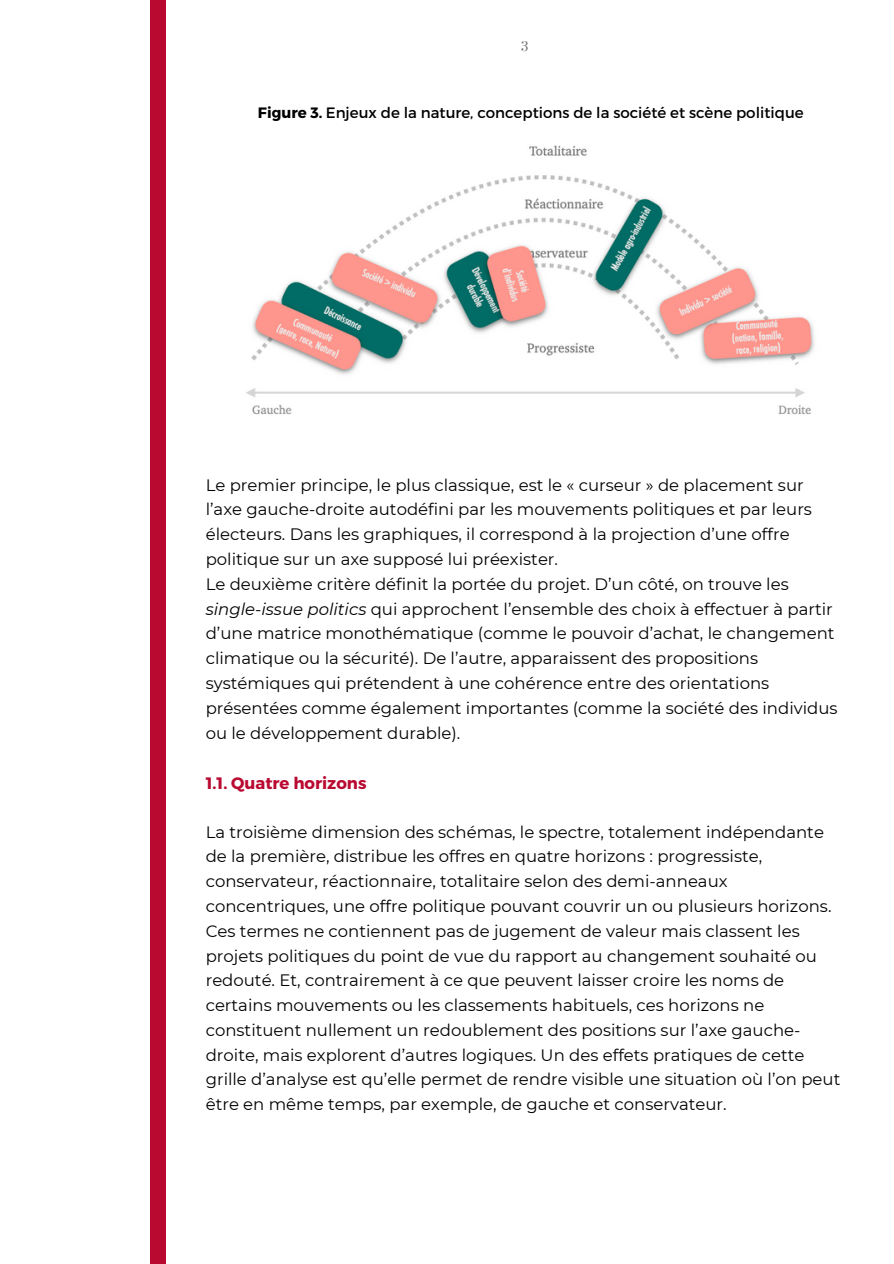
<style>
.page{position:relative;width:894px;height:1264px;background:#fff}
.page>*{position:absolute;margin:0;border:0;box-sizing:border-box;transform-origin:0 0}
.t1{font:16.5px/24.8px "Montserrat";color:#000}
.t2{font:700 16.5px "Montserrat";color:#b90931}
.t3{font:15px "Montserrat";color:#000}
.t4{font:15px "Bodoni FLF";color:#737373}
.s1{font-weight:700}
.s2{font-style:italic}
</style>
<div class="page">
<div style="left:150px;top:0;width:16px;height:1263px;background:#b90931"></div>
<img style="left:246px;top:145px;width:569px;height:270px">
<p class="t4" style="left:520px;top:38px;width:10px">3</p>
<p class="t3" style="left:258px;top:103px;width:547px"><span class="s1">Figure 3.</span> Enjeux de la nature, conceptions de la société et scène politique</p>
<p class="t1" style="left:206px;top:472px;width:633px">Le premier principe, le plus classique, est le « curseur » de placement sur l’axe gauche-droite autodéfini par les mouvements politiques et par leurs électeurs. Dans les graphiques, il correspond à la projection d’une offre politique sur un axe supposé lui préexister.<br>Le deuxième critère définit la portée du projet. D’un côté, on trouve les <span class="s2">single-issue politics</span> qui approchent l’ensemble des choix à effectuer à partir d’une matrice monothématique (comme le pouvoir d’achat, le changement climatique ou la sécurité). De l’autre, apparaissent des propositions systémiques qui prétendent à une cohérence entre des orientations présentées comme également importantes (comme la société des individus ou le développement durable).</p>
<p class="t2" style="left:206px;top:772px;width:162px">1.1. Quatre horizons</p>
<p class="t1" style="left:206px;top:819px;width:636px">La troisième dimension des schémas, le spectre, totalement indépendante de la première, distribue les offres en quatre horizons : progressiste, conservateur, réactionnaire, totalitaire selon des demi-anneaux concentriques, une offre politique pouvant couvrir un ou plusieurs horizons.<br>Ces termes ne contiennent pas de jugement de valeur mais classent les projets politiques du point de vue du rapport au changement souhaité ou redouté. Et, contrairement à ce que peuvent laisser croire les noms de certains mouvements ou les classements habituels, ces horizons ne constituent nullement un redoublement des positions sur l’axe gauche&shy;droite, mais explorent d’autres logiques. Un des effets pratiques de cette grille d’analyse est qu’elle permet de rendre visible une situation où l’on peut être en même temps, par exemple, de gauche et conservateur.</p>
</div>
